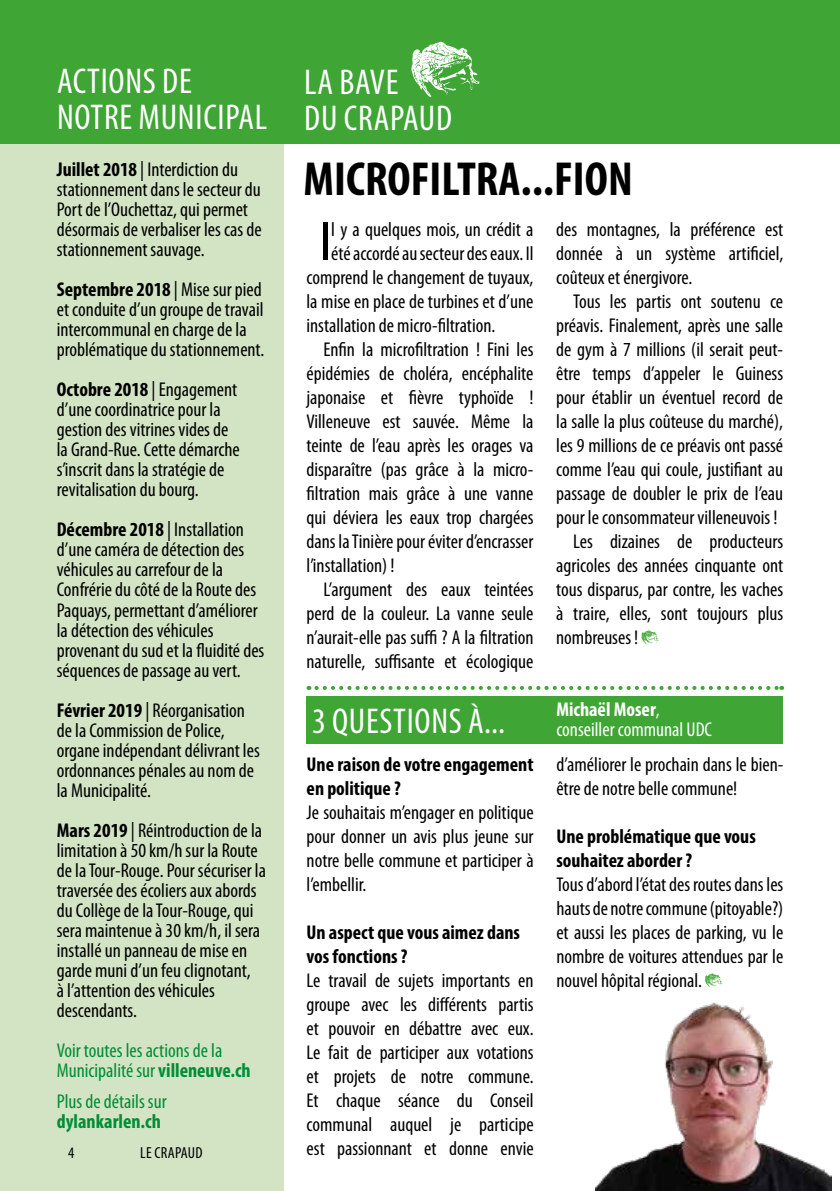
<style>
.page{position:relative;width:840px;height:1191px;background:#fff}
.page>*{position:absolute;margin:0;border:0;box-sizing:border-box;transform-origin:0 0}
.t1{font:condensed 55.6px "Myriad Pro";color:#000}
.t2{font:700 condensed 48px "Myriad Pro";color:#000}
.t3{font:condensed 36px/36px "Myriad Pro";letter-spacing:.02em;color:#fff}
.t4{font:condensed 20px/20px "Myriad Pro";color:#000}
.t5{font:700 condensed 20px/24px "Myriad Pro";color:#000}
.t6{font:condensed 20px/20px "Myriad Pro";color:#008d36}
.t7{font:condensed 20px/20px "Myriad Pro";color:#fff}
.t8{font:700 condensed 20px "Myriad Pro";color:#008d36}
.t9{font:condensed 16px "Myriad Pro";letter-spacing:.02em;color:#000}
.s1{font-weight:700}
</style>
<div class="page">
<div style="left:0;top:126px;width:283px;height:1065px;background:#d2e4c4"></div>
<div style="left:0;top:0;width:839px;height:143px;background:#3fa535"></div>
<svg style="left:705px;top:973px;width:16px;height:14px"></svg>
<div style="left:306px;top:696px;width:476px;height:47px;background:#3fa535"></div>
<img style="left:595px;top:1002px;width:236px;height:189px">
<svg style="left:641px;top:630px;width:17px;height:14px"></svg>
<svg style="left:411px;top:42px;width:68px;height:55px"></svg>
<svg style="left:316px;top:686px;width:465px;height:4px"></svg>
<h3 class="t3" style="left:57px;top:63px;width:211px">ACTIONS DE<br>NOTRE MUNICIPAL</h3>
<p class="t4" style="left:57px;top:159px;width:206px"><span class="s1">Juillet 2018</span> | Interdiction du stationnement dans le secteur du<br>Port de l’Ouchettaz, qui permet désormais de verbaliser les cas de stationnement sauvage.</p>
<p class="t4" style="left:57px;top:279px;width:209px"><span class="s1">Septembre 2018</span> | Mise sur pied et conduite d’un groupe de travail intercommunal en charge de la problématique du stationnement.</p>
<p class="t4" style="left:57px;top:379px;width:184px"><span class="s1">Octobre 2018</span> | Engagement d’une coordinatrice pour la gestion des vitrines vides de la Grand-Rue. Cette démarche s’inscrit dans la stratégie de revitalisation du bourg.</p>
<p class="t4" style="left:57px;top:519px;width:209px"><span class="s1">Décembre 2018</span> | Installation d’une caméra de détection des véhicules au carrefour de la<br>Confrérie du côté de la Route des<br>Paquays, permettant d’améliorer la détection des véhicules provenant du sud et la fluidité des séquences de passage au vert.</p>
<p class="t4" style="left:57px;top:699px;width:204px"><span class="s1">Février 2019</span> | Réorganisation de la Commission de Police, organe indépendant délivrant les ordonnances pénales au nom de la Municipalité.</p>
<p class="t4" style="left:57px;top:819px;width:210px"><span class="s1">Mars 2019</span> | Réintroduction de la limitation à 50 km/h sur la Route de la Tour-Rouge. Pour sécuriser la traversée des écoliers aux abords du Collège de la Tour-Rouge, qui sera maintenue à 30 km/h, il sera installé un panneau de mise en garde muni d’un feu clignotant,<br>à l’attention des véhicules descendants.</p>
<p class="t6" style="left:57px;top:1039px;width:195px">Voir toutes les actions de la<br>Municipalité sur <span class="s1">villeneuve.ch</span></p>
<p class="t6" style="left:57px;top:1091px;width:111px">Plus de détails sur</p>
<p class="t8" style="left:57px;top:1108px;width:106px">dylankarlen.ch</p>
<p class="t9" style="left:68px;top:1142px;width:8px">4</p>
<p class="t9" style="left:140px;top:1142px;width:64px">LE CRAPAUD</p>
<h3 class="t3" style="left:304px;top:64px;width:149px">LA BAVE<br>DU CRAPAUD</h3>
<h2 class="t2" style="left:303px;top:149px;width:330px">MICROFILTRA...FION</h2>
<h1 class="t1" style="left:320px;top:208px;width:13px">I</h1>
<p class="t4" style="left:331px;top:219px;width:204px">l y a quelques mois, un crédit a</p>
<p class="t4" style="left:331px;top:243px;width:204px">été accordé au secteur des eaux. Il</p>
<p class="t4" style="left:306px;top:267px;width:228px">comprend le changement de tuyaux,</p>
<p class="t4" style="left:306px;top:291px;width:228px">la mise en place de turbines et d’une</p>
<p class="t4" style="left:306px;top:315px;width:190px">installation de micro-filtration.</p>
<p class="t4" style="left:323px;top:339px;width:211px">Enfin la microfiltration ! Fini les</p>
<p class="t4" style="left:306px;top:363px;width:228px">épidémies de choléra, encéphalite</p>
<p class="t4" style="left:306px;top:387px;width:228px">japonaise et fièvre typhoïde !</p>
<p class="t4" style="left:306px;top:411px;width:228px">Villeneuve est sauvée. Même la</p>
<p class="t4" style="left:306px;top:435px;width:228px">teinte de l’eau après les orages va</p>
<p class="t4" style="left:306px;top:459px;width:228px">disparaître (pas grâce à la micro-</p>
<p class="t4" style="left:306px;top:483px;width:228px">filtration mais grâce à une vanne</p>
<p class="t4" style="left:306px;top:507px;width:228px">qui déviera les eaux trop chargées</p>
<p class="t4" style="left:306px;top:531px;width:228px">dans la Tinière pour éviter d’encrasser</p>
<p class="t4" style="left:306px;top:555px;width:89px">l’installation) !</p>
<p class="t4" style="left:323px;top:579px;width:211px">L’argument des eaux teintées</p>
<p class="t4" style="left:306px;top:603px;width:228px">perd de la couleur. La vanne seule</p>
<p class="t4" style="left:306px;top:627px;width:228px">n’aurait-elle pas suffi ? A la filtration</p>
<p class="t4" style="left:306px;top:651px;width:228px">naturelle, suffisante et écologique</p>
<p class="t4" style="left:556px;top:217px;width:228px;line-height:24px;text-align:justify">des montagnes, la préférence est donnée à un système artificiel, coûteux et énergivore.</p>
<p class="t4" style="left:573px;top:291px;width:211px">Tous les partis ont soutenu ce</p>
<p class="t4" style="left:556px;top:315px;width:228px">préavis. Finalement, après une salle</p>
<p class="t4" style="left:556px;top:339px;width:228px">de gym à 7 millions (il serait peut-</p>
<p class="t4" style="left:556px;top:363px;width:228px">être temps d’appeler le Guiness</p>
<p class="t4" style="left:556px;top:387px;width:228px">pour établir un éventuel record de</p>
<p class="t4" style="left:556px;top:411px;width:228px">la salle la plus coûteuse du marché),</p>
<p class="t4" style="left:556px;top:435px;width:228px">les 9 millions de ce préavis ont passé</p>
<p class="t4" style="left:556px;top:459px;width:228px">comme l’eau qui coule, justifiant au</p>
<p class="t4" style="left:556px;top:483px;width:228px">passage de doubler le prix de l’eau</p>
<p class="t4" style="left:556px;top:507px;width:223px">pour le consommateur villeneuvois !</p>
<p class="t4" style="left:573px;top:531px;width:211px">Les dizaines de producteurs</p>
<p class="t4" style="left:556px;top:555px;width:228px">agricoles des années cinquante ont</p>
<p class="t4" style="left:556px;top:579px;width:228px">tous disparus, par contre, les vaches</p>
<p class="t4" style="left:556px;top:603px;width:228px">à traire, elles, sont toujours plus</p>
<p class="t4" style="left:556px;top:627px;width:84px">nombreuses !</p>
<h3 class="t3" style="left:312px;top:703px;width:194px">3 QUESTIONS À...</h3>
<p class="t7" style="left:556px;top:699px;width:157px"><span class="s1">Michaël Moser</span>, conseiller communal UDC</p>
<p class="t5" style="left:306px;top:752px;width:228px">Une raison de votre engagement en politique ?</p>
<p class="t4" style="left:306px;top:800px;width:228px;line-height:24px;text-align:justify">Je souhaitais m’engager en politique pour donner un avis plus jeune sur notre belle commune et participer à l’embellir.</p>
<p class="t5" style="left:306px;top:920px;width:215px">Un aspect que vous aimez dans vos fonctions ?</p>
<p class="t4" style="left:306px;top:968px;width:228px;line-height:24px;text-align:justify">Le travail de sujets importants en groupe avec les différents partis et pouvoir en débattre avec eux.<br>Le fait de participer aux votations et projets de notre commune.<br>Et chaque séance du Conseil communal auquel je participe est passionnant et donne envie</p>
<p class="t4" style="left:556px;top:752px;width:228px;line-height:24px">d’améliorer le prochain dans le bien&shy;être de notre belle commune!</p>
<p class="t5" style="left:556px;top:824px;width:201px">Une problématique que vous souhaitez aborder ?</p>
<p class="t4" style="left:556px;top:872px;width:228px;line-height:24px;text-align:justify">Tous d’abord l’état des routes dans les hauts de notre commune (pitoyable?) et aussi les places de parking, vu le nombre de voitures attendues par le nouvel hôpital régional.</p>
</div>
